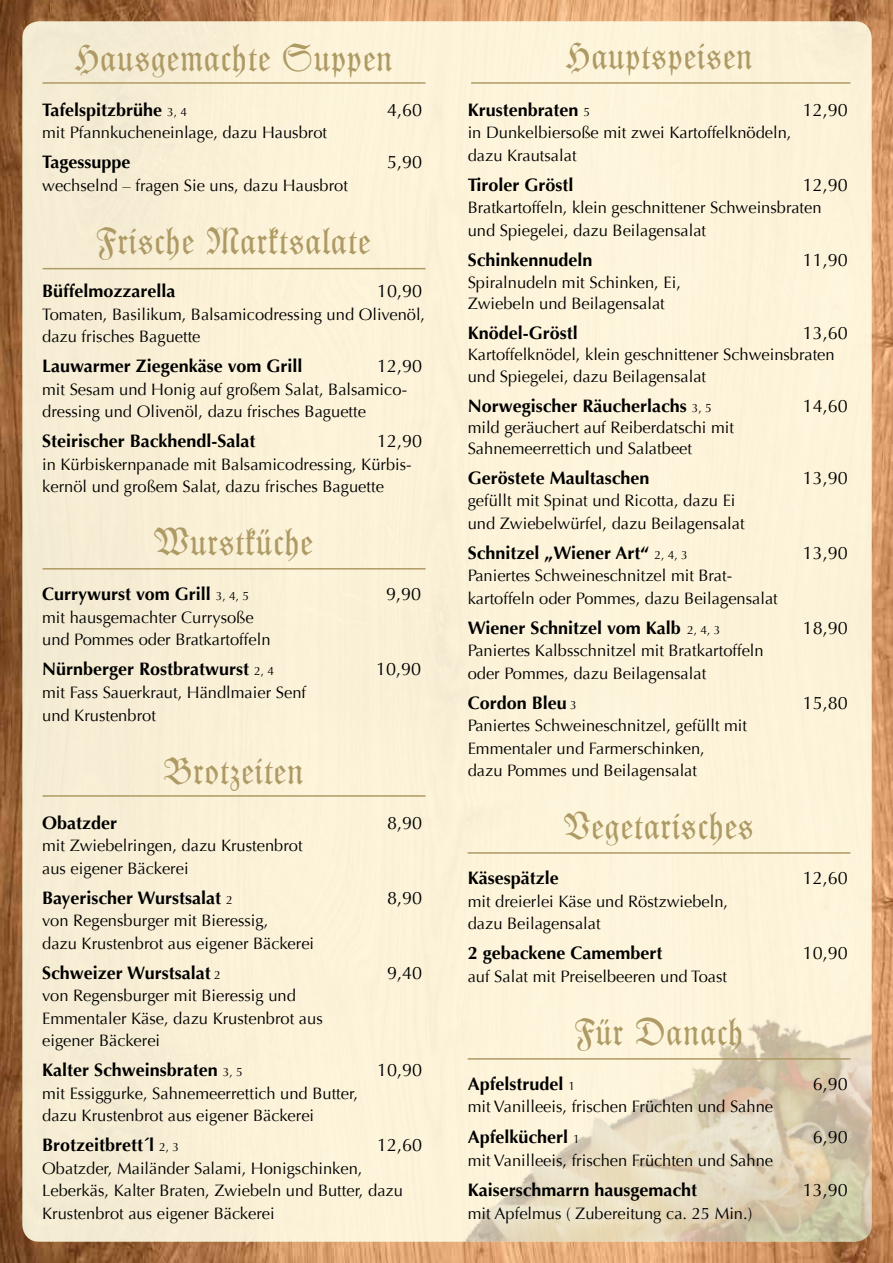
<style>
.page{position:relative;width:893px;height:1263px;background:#fff}
.page>*{position:absolute;margin:0;border:0;box-sizing:border-box;transform-origin:0 0}
.t1{font:37.5px "Kleist Fraktur";color:#ae9a64}
.t2{font:700 18px "Optima";color:#000}
.t3{font:18px "Optima";color:#000}
.t4{font:16.5px/22.5px "Optima";color:#000}
.s1{font-weight:400;font-size:12px}
</style>
<div class="page">
<img style="left:0;top:0;width:893px;height:1263px">
<div style="left:22px;top:21px;width:850px;height:1221px;background:#fbf2d9;border-radius:17px"></div>
<img style="left:353px;top:881px;width:519px;height:361px">
<hr style="left:468px;top:852px;width:382px;height:2px;background:#ae9a64">
<hr style="left:43px;top:82px;width:383px;height:2px;background:#ae9a64">
<hr style="left:471px;top:82px;width:379px;height:2px;background:#ae9a64">
<hr style="left:43px;top:795px;width:383px;height:2px;background:#ae9a64">
<hr style="left:43px;top:568px;width:383px;height:1px;background:#ae9a64">
<hr style="left:468px;top:1058px;width:382px;height:2px;background:#ae9a64">
<hr style="left:43px;top:268px;width:383px;height:1px;background:#ae9a64">
<h1 class="t1" style="left:75px;top:37px;width:319px">Hausgemachte Suppen</h1>
<p class="t2" style="left:42px;top:99px;width:146px">Tafelspitzbrühe <span class="s1">3, 4</span></p>
<p class="t3" style="left:387px;top:99px;width:37px">4,60</p>
<p class="t4" style="left:42px;top:122px;width:286px">mit Pfannkucheneinlage, dazu Hausbrot</p>
<p class="t2" style="left:42px;top:152px;width:90px">Tagessuppe</p>
<p class="t3" style="left:387px;top:152px;width:37px">5,90</p>
<p class="t4" style="left:42px;top:174px;width:307px">wechselnd – fragen Sie uns, dazu Hausbrot</p>
<h1 class="t1" style="left:97px;top:220px;width:276px">Frische Marktsalate</h1>
<p class="t2" style="left:42px;top:281px;width:135px">Büffelmozzarella</p>
<p class="t3" style="left:377px;top:281px;width:47px">10,90</p>
<p class="t4" style="left:42px;top:303px;width:384px">Tomaten, Basilikum, Balsamicodressing und Olivenöl, dazu frisches Baguette</p>
<p class="t2" style="left:42px;top:356px;width:262px">Lauwarmer Ziegenkäse vom Grill</p>
<p class="t3" style="left:377px;top:356px;width:47px">12,90</p>
<p class="t4" style="left:42px;top:378px;width:366px">mit Sesam und Honig auf großem Salat, Balsamico&shy;dressing und Olivenöl, dazu frisches Baguette</p>
<p class="t2" style="left:42px;top:431px;width:215px">Steirischer Backhendl-Salat</p>
<p class="t3" style="left:377px;top:431px;width:47px">12,90</p>
<p class="t4" style="left:42px;top:453px;width:371px">in Kürbiskernpanade mit Balsamicodressing, Kürbis&shy;kernöl und großem Salat, dazu frisches Baguette</p>
<h1 class="t1" style="left:154px;top:521px;width:161px">Wurstküche</h1>
<p class="t2" style="left:42px;top:584px;width:209px">Currywurst vom Grill <span class="s1">3, 4, 5</span></p>
<p class="t3" style="left:386px;top:584px;width:37px">9,90</p>
<p class="t4" style="left:42px;top:606px;width:230px">mit hausgemachter Currysoße und Pommes oder Bratkartoffeln</p>
<p class="t2" style="left:42px;top:659px;width:233px">Nürnberger Rostbratwurst <span class="s1">2, 4</span></p>
<p class="t3" style="left:376px;top:659px;width:47px">10,90</p>
<p class="t4" style="left:42px;top:681px;width:265px">mit Fass Sauerkraut, Händlmaier Senf und Krustenbrot</p>
<h1 class="t1" style="left:164px;top:749px;width:141px">Brotzeiten</h1>
<p class="t2" style="left:42px;top:812px;width:77px">Obatzder</p>
<p class="t3" style="left:387px;top:812px;width:37px">8,90</p>
<p class="t4" style="left:42px;top:834px;width:262px">mit Zwiebelringen, dazu Krustenbrot aus eigener Bäckerei</p>
<p class="t2" style="left:42px;top:887px;width:192px">Bayerischer Wurstsalat <span class="s1">2</span></p>
<p class="t3" style="left:387px;top:887px;width:37px">8,90</p>
<p class="t4" style="left:42px;top:909px;width:274px">von Regensburger mit Bieressig,<br>dazu Krustenbrot aus eigener Bäckerei</p>
<p class="t2" style="left:42px;top:962px;width:180px">Schweizer Wurstsalat <span class="s1">2</span></p>
<p class="t3" style="left:387px;top:962px;width:37px">9,40</p>
<p class="t4" style="left:42px;top:984px;width:282px">von Regensburger mit Bieressig und<br>Emmentaler Käse, dazu Krustenbrot aus eigener Bäckerei</p>
<p class="t2" style="left:42px;top:1059px;width:202px">Kalter Schweinsbraten <span class="s1">3, 5</span></p>
<p class="t3" style="left:377px;top:1059px;width:47px">10,90</p>
<p class="t4" style="left:42px;top:1082px;width:317px">mit Essiggurke, Sahnemeerrettich und Butter, dazu Krustenbrot aus eigener Bäckerei</p>
<p class="t2" style="left:42px;top:1134px;width:139px">Brotzeitbrett´l <span class="s1">2, 3</span></p>
<p class="t3" style="left:377px;top:1134px;width:47px">12,60</p>
<p class="t4" style="left:42px;top:1157px;width:362px">Obatzder, Mailänder Salami, Honigschinken,<br>Leberkäs, Kalter Braten, Zwiebeln und Butter, dazu<br>Krustenbrot aus eigener Bäckerei</p>
<h1 class="t1" style="left:566px;top:35px;width:188px">Hauptspeisen</h1>
<p class="t2" style="left:468px;top:99px;width:124px">Krustenbraten <span class="s1">5</span></p>
<p class="t3" style="left:803px;top:99px;width:47px">12,90</p>
<p class="t4" style="left:468px;top:122px;width:325px">in Dunkelbiersoße mit zwei Kartoffelknödeln, dazu Krautsalat</p>
<p class="t2" style="left:468px;top:174px;width:107px">Tiroler Gröstl</p>
<p class="t3" style="left:803px;top:174px;width:47px">12,90</p>
<p class="t4" style="left:468px;top:197px;width:355px">Bratkartoffeln, klein geschnittener Schweinsbraten und Spiegelei, dazu Beilagensalat</p>
<p class="t2" style="left:468px;top:249px;width:126px">Schinkennudeln</p>
<p class="t3" style="left:803px;top:249px;width:47px">11,90</p>
<p class="t4" style="left:468px;top:272px;width:215px;line-height:21px">Spiralnudeln mit Schinken, Ei,<br>Zwiebeln und Beilagensalat</p>
<p class="t2" style="left:468px;top:323px;width:112px">Knödel-Gröstl</p>
<p class="t3" style="left:803px;top:323px;width:47px">13,60</p>
<p class="t4" style="left:468px;top:344px;width:368px;line-height:21.6px">Kartoffelknödel, klein geschnittener Schweinsbraten und Spiegelei, dazu Beilagensalat</p>
<p class="t2" style="left:468px;top:395px;width:246px">Norwegischer Räucherlachs <span class="s1">3, 5</span></p>
<p class="t3" style="left:803px;top:395px;width:47px">14,60</p>
<p class="t4" style="left:468px;top:417px;width:268px;line-height:21px">mild geräuchert auf Reiberdatschi mit<br>Sahnemeerrettich und Salatbeet</p>
<p class="t2" style="left:468px;top:467px;width:183px">Geröstete Maultaschen</p>
<p class="t3" style="left:803px;top:467px;width:47px">13,90</p>
<p class="t4" style="left:468px;top:490px;width:278px">gefüllt mit Spinat und Ricotta, dazu Ei und Zwiebelwürfel, dazu Beilagensalat</p>
<p class="t2" style="left:468px;top:542px;width:222px">Schnitzel „Wiener Art“ <span class="s1">2, 4, 3</span></p>
<p class="t3" style="left:803px;top:542px;width:47px">13,90</p>
<p class="t4" style="left:468px;top:565px;width:312px">Paniertes Schweineschnitzel mit Brat&shy;kartoffeln oder Pommes, dazu Beilagensalat</p>
<p class="t2" style="left:468px;top:617px;width:254px">Wiener Schnitzel vom Kalb <span class="s1">2, 4, 3</span></p>
<p class="t3" style="left:803px;top:617px;width:47px">18,90</p>
<p class="t4" style="left:468px;top:640px;width:297px">Paniertes Kalbsschnitzel mit Bratkartoffeln oder Pommes, dazu Beilagensalat</p>
<p class="t2" style="left:468px;top:692px;width:111px">Cordon Bleu <span class="s1">3</span></p>
<p class="t3" style="left:803px;top:692px;width:47px">15,80</p>
<p class="t4" style="left:468px;top:715px;width:281px">Paniertes Schweineschnitzel, gefüllt mit<br>Emmentaler und Farmerschinken,<br>dazu Pommes und Beilagensalat</p>
<h1 class="t1" style="left:564px;top:805px;width:191px">Vegetarisches</h1>
<p class="t2" style="left:468px;top:868px;width:93px">Käsespätzle</p>
<p class="t3" style="left:803px;top:868px;width:47px">12,60</p>
<p class="t4" style="left:468px;top:890px;width:262px">mit dreierlei Käse und Röstzwiebeln, dazu Beilagensalat</p>
<p class="t2" style="left:468px;top:943px;width:196px">2 gebackene Camembert</p>
<p class="t3" style="left:803px;top:943px;width:47px">10,90</p>
<p class="t4" style="left:468px;top:965px;width:261px">auf Salat mit Preiselbeeren und Toast</p>
<h1 class="t1" style="left:575px;top:1011px;width:170px">Für Danach</h1>
<p class="t2" style="left:468px;top:1073px;width:109px">Apfelstrudel <span class="s1">1</span></p>
<p class="t3" style="left:813px;top:1073px;width:37px">6,90</p>
<p class="t4" style="left:468px;top:1096px;width:307px">mit Vanilleeis, frischen Früchten und Sahne</p>
<p class="t2" style="left:468px;top:1126px;width:114px">Apfelkücherl <span class="s1">1</span></p>
<p class="t3" style="left:813px;top:1127px;width:37px">6,90</p>
<p class="t4" style="left:468px;top:1149px;width:307px">mit Vanilleeis, frischen Früchten und Sahne</p>
<p class="t2" style="left:468px;top:1179px;width:231px">Kaiserschmarrn hausgemacht</p>
<p class="t3" style="left:803px;top:1179px;width:47px">13,90</p>
<p class="t4" style="left:468px;top:1202px;width:286px">mit Apfelmus ( Zubereitung ca. 25 Min.)</p>
</div>
